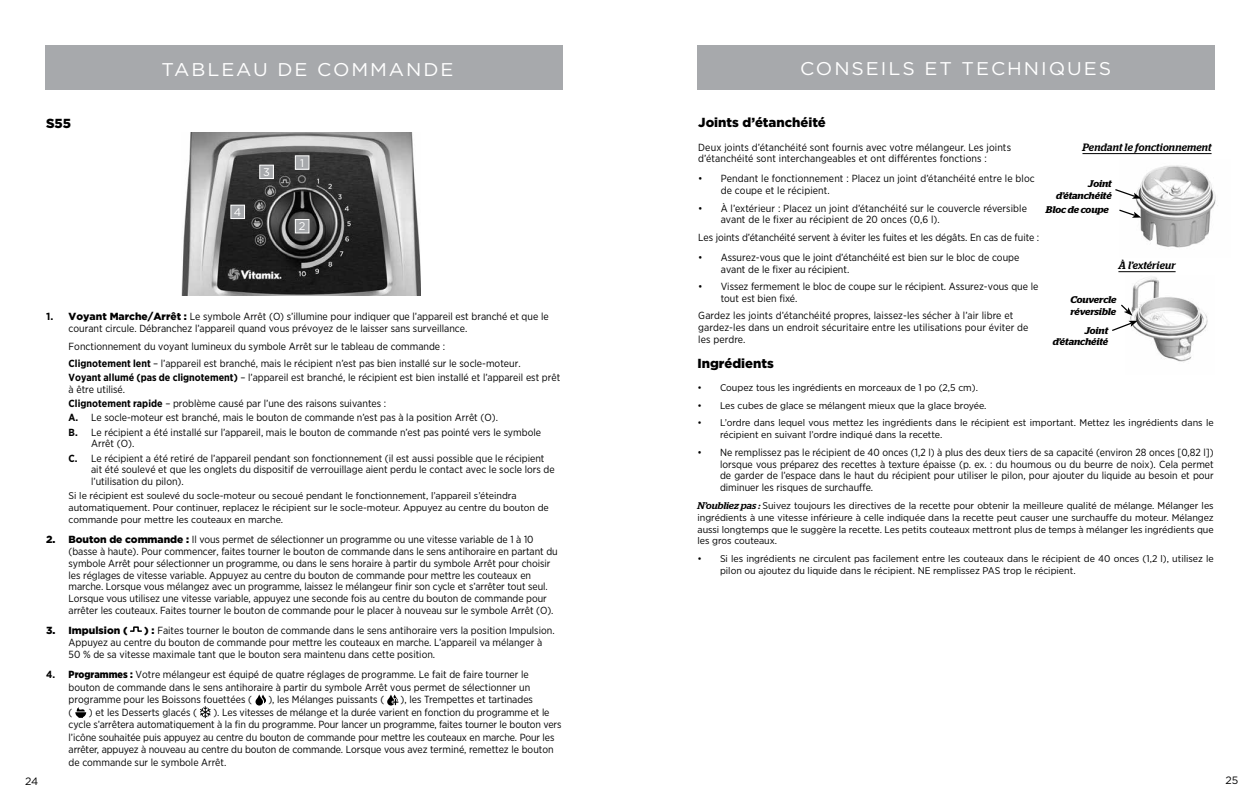
<style>
.page{position:relative;width:1260px;height:810px;background:#fff}
.page>*{position:absolute;margin:0;border:0;box-sizing:border-box;transform-origin:0 0}
.t1{font:18.38px "Gotham";letter-spacing:.1em;color:#fff;scale:1.05 1}
.t2{font:900 13.12px "Gotham";color:#000}
.t3{font:11.12px "Gotham";color:#fff}
.t4{font:italic 500 10.62px "Stag";letter-spacing:.02em;color:#000}
.t5{font:10.62px "Gotham";color:#000}
.t6{font:10.25px/11.9px "Gotham Narrow";color:#000}
.t7{font:900 10.25px "Gotham";color:#000}
.t8{font:9.75px/11.9px "Gotham Narrow";color:#000;scale:1.06 1}
.t9{font:italic 600 9.75px/11.9px "Stag";letter-spacing:-.005em;color:#000;text-align:right;scale:1.06 1}
.s1{font-family:"Gotham";font-weight:700}
.s2{font-family:"Gotham";font-weight:900}
.s3{font-weight:700}
.s4{font-weight:900}
.s5{font-family:"Stag";font-weight:500;font-style:italic}
</style>
<div class="page">
<img style="left:181px;top:133px;width:240px;height:163px">
<div style="left:698px;top:45px;width:517px;height:45px;background:#a7a9ac"></div>
<img style="left:1132px;top:277px;width:76px;height:85px">
<img style="left:1135px;top:165px;width:83px;height:83px">
<svg style="left:1112px;top:303px;width:26px;height:29px"></svg>
<svg style="left:1115px;top:188px;width:26px;height:11px"></svg>
<svg style="left:1119px;top:209px;width:22px;height:9px"></svg>
<hr style="left:1082px;top:153px;width:130px;height:1px;background:#000">
<hr style="left:1118px;top:271px;width:58px;height:1px;background:#000">
<div style="left:45px;top:45px;width:517px;height:45px;background:#a7a9ac"></div>
<div style="left:295px;top:156px;width:14px;height:13px;background:#a7a9ac"></div>
<div style="left:295px;top:155px;width:14px;height:15px;border:1px solid #fff"></div>
<div style="left:295px;top:220px;width:14px;height:13px;background:#a7a9ac"></div>
<div style="left:295px;top:219px;width:14px;height:14px;border:1px solid #fff"></div>
<div style="left:260px;top:165px;width:13px;height:14px;background:#a7a9ac"></div>
<div style="left:259px;top:165px;width:15px;height:14px;border:1px solid #fff"></div>
<svg style="left:130px;top:626px;width:12px;height:6px"></svg>
<svg style="left:255px;top:694px;width:11px;height:12px"></svg>
<svg style="left:387px;top:694px;width:12px;height:12px"></svg>
<svg style="left:75px;top:707px;width:12px;height:11px"></svg>
<svg style="left:200px;top:706px;width:11px;height:13px"></svg>
<div style="left:231px;top:205px;width:14px;height:14px;background:#a7a9ac"></div>
<div style="left:230px;top:205px;width:15px;height:14px;border:1px solid #fff"></div>
<p class="t2" style="left:46px;top:114px;width:27px">S55</p>
<h1 class="t1" style="left:162px;top:58px;width:280px">TABLEAU DE COMMANDE</h1>
<p class="t3" style="left:234px;top:205px;width:9px">4</p>
<p class="t3" style="left:263px;top:165px;width:8px">3</p>
<p class="t3" style="left:300px;top:156px;width:5px">1</p>
<p class="t3" style="left:299px;top:219px;width:8px">2</p>
<p class="t5" style="left:25px;top:775px;width:15px">24</p>
<p class="t6" style="left:69px;top:311px;width:482px;text-indent:-23px"><span class="s1">1.</span> <span class="s2">Voyant Marche/Arrêt :</span> Le symbole Arrêt (O) s’illumine pour indiquer que l’appareil est branché et que le courant circule. Débranchez l’appareil quand vous prévoyez de le laisser sans surveillance.</p>
<p class="t6" style="left:69px;top:337px;width:454px;line-height:17.5px">Fonctionnement du voyant lumineux du symbole Arrêt sur le tableau de commande :<br><span class="s3">Clignotement lent</span> – l’appareil est branché, mais le récipient n’est pas bien installé sur le socle-moteur.</p>
<p class="t6" style="left:69px;top:372px;width:493px"><span class="s3">Voyant allumé (pas de clignotement)</span> – l’appareil est branché, le récipient est bien installé et l’appareil est prêt à être utilisé.</p>
<p class="t6" style="left:69px;top:396px;width:474px;line-height:14.1px"><span class="s3">Clignotement rapide</span> – problème causé par l’une des raisons suivantes :<br><span class="s3">A.</span> Le socle-moteur est branché, mais le bouton de commande n’est pas à la position Arrêt (O).<br><span class="s3">B.</span> Le récipient a été installé sur l’appareil, mais le bouton de commande n’est pas pointé vers le symbole</p>
<p class="t6" style="left:69px;top:437px;width:477px;line-height:14.1px;text-indent:23px">Arrêt (O).<br><span class="s3">C.</span> Le récipient a été retiré de l’appareil pendant son fonctionnement (il est aussi possible que le récipient</p>
<p class="t6" style="left:91px;top:464px;width:465px">ait été soulevé et que les onglets du dispositif de verrouillage aient perdu le contact avec le socle lors de l’utilisation du pilon).</p>
<p class="t8" style="left:69px;top:490px;width:455px">Si le récipient est soulevé du socle-moteur ou secoué pendant le fonctionnement, l’appareil s’éteindra automatiquement. Pour continuer, replacez le récipient sur le socle-moteur. Appuyez au centre du bouton de commande pour mettre les couteaux en marche.</p>
<p class="t6" style="left:69px;top:533px;width:491px;text-indent:-23px"><span class="s2">2. Bouton de commande :</span> Il vous permet de sélectionner un programme ou une vitesse variable de 1 à 10 (basse à haute). Pour commencer, faites tourner le bouton de commande dans le sens antihoraire en partant du symbole Arrêt pour sélectionner un programme, ou dans le sens horaire à partir du symbole Arrêt pour choisir les réglages de vitesse variable. Appuyez au centre du bouton de commande pour mettre les couteaux en marche. Lorsque vous mélangez avec un programme, laissez le mélangeur finir son cycle et s’arrêter tout seul.<br>Lorsque vous utilisez une vitesse variable, appuyez une seconde fois au centre du bouton de commande pour arrêter les couteaux. Faites tourner le bouton de commande pour le placer à nouveau sur le symbole Arrêt (O).</p>
<p class="t7" style="left:46px;top:623px;width:83px">3. Impulsion (</p>
<p class="t6" style="left:69px;top:624px;width:488px;text-indent:76px"><span class="s2">) :</span> Faites tourner le bouton de commande dans le sens antihoraire vers la position Impulsion.<br>Appuyez au centre du bouton de commande pour mettre les couteaux en marche. L’appareil va mélanger à<br>50 % de sa vitesse maximale tant que le bouton sera maintenu dans cette position.</p>
<p class="t6" style="left:69px;top:668px;width:463px;line-height:12.5px;text-indent:-23px"><span class="s3">4.</span> <span class="s4">Programmes :</span> Votre mélangeur est équipé de quatre réglages de programme. Le fait de faire tourner le bouton de commande dans le sens antihoraire à partir du symbole Arrêt vous permet de sélectionner un programme pour les Boissons fouettées (</p>
<p class="t6" style="left:268px;top:693px;width:117px">), les Mélanges puissants (</p>
<p class="t6" style="left:401px;top:693px;width:134px">), les Trempettes et tartinades</p>
<p class="t6" style="left:69px;top:705px;width:494px;line-height:12.5px;text-indent:145px">). Les vitesses de mélange et la durée varient en fonction du programme et le cycle s’arrêtera automatiquement à la fin du programme. Pour lancer un programme, faites tourner le bouton vers l’icône souhaitée puis appuyez au centre du bouton de commande pour mettre les couteaux en marche. Pour les arrêter, appuyez à nouveau au centre du bouton de commande. Lorsque vous avez terminé, remettez le bouton de commande sur le symbole Arrêt.</p>
<p class="t6" style="left:69px;top:706px;width:5px">(</p>
<p class="t6" style="left:89px;top:706px;width:110px">) et les Desserts glacés (</p>
<h1 class="t1" style="left:800px;top:57px;width:298px">CONSEILS ET TECHNIQUES</h1>
<p class="t2" style="left:698px;top:114px;width:129px">Joints d’étanchéité</p>
<p class="t6" style="left:698px;top:141px;width:314px">Deux joints d’étanchéité sont fournis avec votre mélangeur. Les joints d’étanchéité sont interchangeables et ont différentes fonctions :</p>
<p class="t6" style="left:721px;top:172px;width:315px;text-indent:-23px">• Pendant le fonctionnement : Placez un joint d’étanchéité entre le bloc de coupe et le récipient.</p>
<p class="t6" style="left:721px;top:202px;width:308px;text-indent:-23px">• À l’extérieur : Placez un joint d’étanchéité sur le couvercle réversible avant de le fixer au récipient de 20 onces (0,6 l).</p>
<p class="t6" style="left:698px;top:231px;width:343px">Les joints d’étanchéité servent à éviter les fuites et les dégâts. En cas de fuite :</p>
<p class="t6" style="left:721px;top:251px;width:300px;text-indent:-23px">• Assurez-vous que le joint d’étanchéité est bien sur le bloc de coupe avant de le fixer au récipient.</p>
<p class="t6" style="left:721px;top:280px;width:319px;text-indent:-23px">• Vissez fermement le bloc de coupe sur le récipient. Assurez-vous que le tout est bien fixé.</p>
<p class="t6" style="left:698px;top:310px;width:332px">Gardez les joints d’étanchéité propres, laissez-les sécher à l’air libre et gardez-les dans un endroit sécuritaire entre les utilisations pour éviter de les perdre.</p>
<p class="t4" style="left:1082px;top:141px;width:131px">Pendant le fonctionnement</p>
<p class="t9" style="left:1056px;top:178px;width:54px">Joint d’étanchéité</p>
<p class="t9" style="left:1046px;top:204px;width:61px">Bloc de coupe</p>
<p class="t4" style="left:1118px;top:259px;width:59px">À l’extérieur</p>
<p class="t9" style="left:1071px;top:293px;width:45px;text-align:left">Couvercle réversible</p>
<p class="t9" style="left:1053px;top:324px;width:54px">Joint d’étanchéité</p>
<p class="t2" style="left:698px;top:354px;width:78px">Ingrédients</p>
<p class="t8" style="left:698px;top:382px;width:266px">• Coupez tous les ingrédients en morceaux de 1 po (2,5 cm).</p>
<p class="t8" style="left:698px;top:399px;width:274px">• Les cubes de glace se mélangent mieux que la glace broyée.</p>
<p class="t8" style="left:720px;top:417px;width:467px;text-indent:-23px">• L’ordre dans lequel vous mettez les ingrédients dans le récipient est important. Mettez les ingrédients dans le récipient en suivant l’ordre indiqué dans la recette.</p>
<p class="t6" style="left:720px;top:446px;width:495px;text-align:justify;text-indent:-23px">• Ne remplissez pas le récipient de 40 onces (1,2 l) à plus des deux tiers de sa capacité (environ 28 onces [0,82 l]) lorsque vous préparez des recettes à texture épaisse (p. ex. : du houmous ou du beurre de noix). Cela permet de garder de l’espace dans le haut du récipient pour utiliser le pilon, pour ajouter du liquide au besoin et pour diminuer les risques de surchauffe.</p>
<p class="t8" style="left:698px;top:499px;width:489px;text-align:justify"><span class="s5">N’oubliez pas :</span> Suivez toujours les directives de la recette pour obtenir la meilleure qualité de mélange. Mélanger les ingrédients à une vitesse inférieure à celle indiquée dans la recette peut causer une surchauffe du moteur. Mélangez aussi longtemps que le suggère la recette. Les petits couteaux mettront plus de temps à mélanger les ingrédients que les gros couteaux.</p>
<p class="t8" style="left:720px;top:552px;width:467px;text-indent:-23px">• Si les ingrédients ne circulent pas facilement entre les couteaux dans le récipient de 40 onces (1,2 l), utilisez le pilon ou ajoutez du liquide dans le récipient. NE remplissez PAS trop le récipient.</p>
<p class="t5" style="left:1225px;top:774px;width:14px">25</p>
</div>
